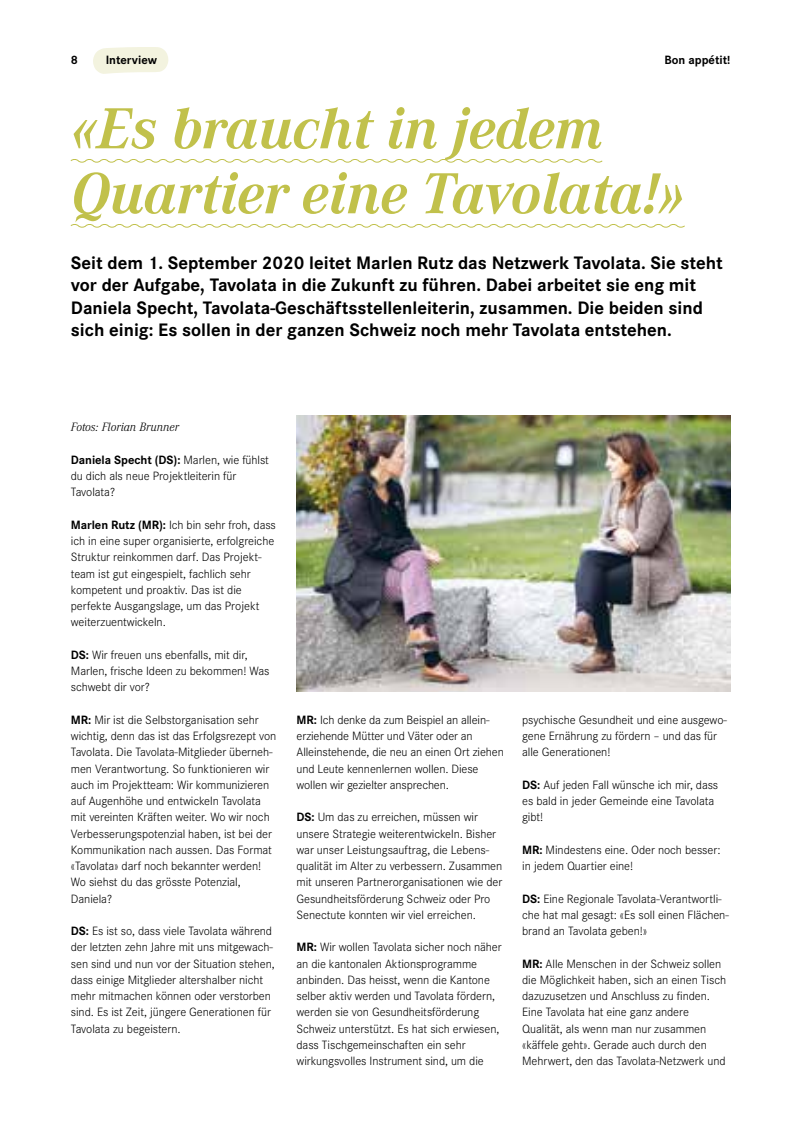
<style>
.page{position:relative;width:801px;height:1134px;background:#fff}
.page>*{position:absolute;margin:0;border:0;box-sizing:border-box;transform-origin:0 0}
.t1{font:italic 700 60px/65px "Corporate A";letter-spacing:-.01em;color:#c1c14b}
.t2{font:700 18.75px/22.5px "Corporate S";color:#000}
.t3{font:300 12.5px/16.2px "Corporate S";letter-spacing:-.005em;color:#000}
.t4{font:700 12.5px "Corporate S";color:#000}
.t5{font:italic 300 12.5px "Corporate A";color:#000}
.s1{font-weight:700}
</style>
<div class="page">
<svg style="left:93px;top:47px;width:75px;height:27px;background:#f4f4e2"></svg>
<svg style="left:70px;top:159px;width:533px;height:4px"></svg>
<svg style="left:70px;top:224px;width:615px;height:4px"></svg>
<img style="left:296px;top:415px;width:434px;height:276px">
<p class="t4" style="left:71px;top:53px;width:9px">8</p>
<p class="t4" style="left:106px;top:53px;width:53px">Interview</p>
<p class="t4" style="left:664px;top:53px;width:67px">Bon appétit!</p>
<h1 class="t1" style="left:71px;top:96px;width:615px">«Es braucht in jedem<br>Quartier eine Tavolata!»</h1>
<p class="t2" style="left:71px;top:252px;width:653px">Seit dem 1. September 2020 leitet Marlen Rutz das Netzwerk Tavolata. Sie steht vor der Aufgabe, Tavolata in die Zukunft zu führen. Dabei arbeitet sie eng mit Daniela Specht, Tavolata-Geschäftsstellenleiterin, zusammen. Die beiden sind sich einig: Es sollen in der ganzen Schweiz noch mehr Tavolata entstehen.</p>
<p class="t5" style="left:71px;top:420px;width:109px">Fotos: Florian Brunner</p>
<p class="t3" style="left:71px;top:452px;width:200px"><span class="s1">Daniela Specht (DS):</span> Marlen, wie fühlst du dich als neue Projektleiterin für<br>Tavolata?</p>
<p class="t3" style="left:71px;top:517px;width:206px"><span class="s1">Marlen Rutz (MR):</span> Ich bin sehr froh, dass ich in eine super organisierte, erfolgreiche Struktur reinkommen darf. Das Projekt&shy;team ist gut eingespielt, fachlich sehr kompetent und proaktiv. Das ist die perfekte Ausgangslage, um das Projekt weiterzuentwickeln.</p>
<p class="t3" style="left:71px;top:647px;width:200px"><span class="s1">DS:</span> Wir freuen uns ebenfalls, mit dir,<br>Marlen, frische Ideen zu bekommen! Was schwebt dir vor?</p>
<p class="t3" style="left:71px;top:712px;width:207px"><span class="s1">MR:</span> Mir ist die Selbstorganisation sehr wichtig, denn das ist das Erfolgsrezept von Tavolata. Die Tavolata-Mitglieder überneh&shy;men Verantwortung. So funktionieren wir auch im Projektteam: Wir kommunizieren auf Augenhöhe und entwickeln Tavolata mit vereinten Kräften weiter. Wo wir noch Verbesserungspotenzial haben, ist bei der Kommunikation nach aussen. Das Format «Tavolata» darf noch bekannter werden!<br>Wo siehst du das grösste Potenzial, Daniela?</p>
<p class="t3" style="left:71px;top:923px;width:205px"><span class="s1">DS:</span> Es ist so, dass viele Tavolata während der letzten zehn Jahre mit uns mitgewach&shy;sen sind und nun vor der Situation stehen, dass einige Mitglieder altershalber nicht mehr mitmachen können oder verstorben sind. Es ist Zeit, jüngere Generationen für Tavolata zu begeistern.</p>
<p class="t3" style="left:296px;top:712px;width:209px"><span class="s1">MR:</span> Ich denke da zum Beispiel an allein&shy;erziehende Mütter und Väter oder an Alleinstehende, die neu an einen Ort ziehen und Leute kennenlernen wollen. Diese wollen wir gezielter ansprechen.</p>
<p class="t3" style="left:296px;top:809px;width:207px"><span class="s1">DS:</span> Um das zu erreichen, müssen wir unsere Strategie weiterentwickeln. Bisher war unser Leistungsauftrag, die Lebens&shy;qualität im Alter zu verbessern. Zusammen mit unseren Partnerorganisationen wie der Gesundheitsförderung Schweiz oder Pro Senectute konnten wir viel erreichen.</p>
<p class="t3" style="left:296px;top:939px;width:207px"><span class="s1">MR:</span> Wir wollen Tavolata sicher noch näher an die kantonalen Aktionsprogramme anbinden. Das heisst, wenn die Kantone selber aktiv werden und Tavolata fördern, werden sie von Gesundheitsförderung Schweiz unterstützt. Es hat sich erwiesen, dass Tischgemeinschaften ein sehr wirkungsvolles Instrument sind, um die</p>
<p class="t3" style="left:522px;top:712px;width:206px">psychische Gesundheit und eine ausgewo&shy;gene Ernährung zu fördern – und das für alle Generationen!</p>
<p class="t3" style="left:522px;top:777px;width:198px"><span class="s1">DS:</span> Auf jeden Fall wünsche ich mir, dass es bald in jeder Gemeinde eine Tavolata gibt!</p>
<p class="t3" style="left:522px;top:842px;width:200px"><span class="s1">MR:</span> Mindestens eine. Oder noch besser: in jedem Quartier eine!</p>
<p class="t3" style="left:522px;top:890px;width:208px"><span class="s1">DS:</span> Eine Regionale Tavolata-Verantwortli&shy;che hat mal gesagt: «Es soll einen Flächen&shy;brand an Tavolata geben!»</p>
<p class="t3" style="left:522px;top:955px;width:205px"><span class="s1">MR:</span> Alle Menschen in der Schweiz sollen die Möglichkeit haben, sich an einen Tisch dazuzusetzen und Anschluss zu finden.<br>Eine Tavolata hat eine ganz andere Qualität, als wenn man nur zusammen «käffele geht». Gerade auch durch den Mehrwert, den das Tavolata-Netzwerk und</p>
</div>
